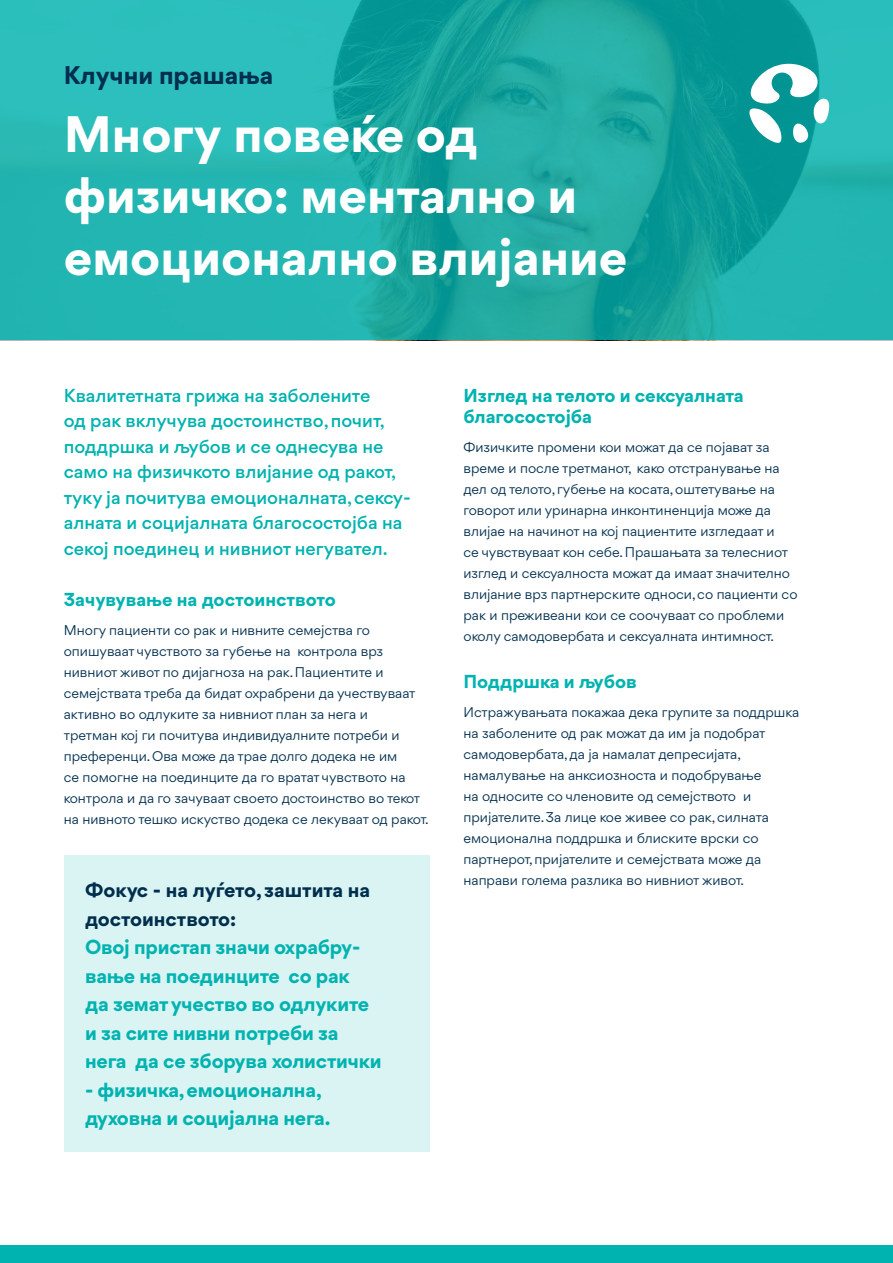
<style>
.page{position:relative;width:893px;height:1263px;background:#fff}
.page>*{position:absolute;margin:0;border:0;box-sizing:border-box;transform-origin:0 0}
.t1{font:700 49.05px/61.7px "Gordita";color:#fff}
.t2{font:700 24.6px "Gordita";color:#002e4d}
.t3{font:700 19.5px/28.5px "Gordita";letter-spacing:-.01em;color:#00b3b0}
.t4{font:700 19.5px/28.5px "Gordita";color:#002e4d}
.t5{font:500 18px/25.5px "Gordita";color:#00b3b0}
.t6{font:700 18px/21px "Gordita";color:#00b3b0}
.t7{font:13.5px/21px "Gordita";color:#002e4d}
</style>
<div class="page">
<svg style="left:0;top:0;width:893px;height:340px;background:#1faeaa"></svg>
<div style="left:0;top:1246px;width:893px;height:17px;background:#00b3b0"></div>
<svg style="left:748px;top:64px;width:81px;height:80px"></svg>
<div style="left:64px;top:855px;width:365px;height:296px;background:#d9f4f3"></div>
<h2 class="t2" style="left:64px;top:57px;width:211px">Клучни прашања</h2>
<h1 class="t1" style="left:64px;top:102px;width:565px">Многу повеќе од физичко: ментално и емоционално влијание</h1>
<p class="t5" style="left:64px;top:383px;width:349px">Квалитетната грижа на заболените<br>од рак вклучува достоинство, почит, поддршка и љубов и се однесува не само на физичкото влијание од ракот, туку ја почитува емоционалната, сексу&shy;алната и социјалната благосостојба на секој поединец и нивниот негувател.</p>
<h3 class="t6" style="left:64px;top:589px;width:274px">Зачувување на достоинството</h3>
<p class="t7" style="left:64px;top:620px;width:366px">Многу пациенти со рак и нивните семејства го опишуваат чувството за губење на контрола врз нивниот живот по дијагноза на рак. Пациентите и семејствата треба да бидат охрабрени да учествуваат активно во одлуките за нивниот план за нега и<br>третман кој ги почитува индивидуалните потреби и преференци. Ова може да трае долго додека не им<br>се помогне на поединците да го вратат чувството на контрола и да го зачуваат своето достоинство во текот на нивното тешко искуство додека се лекуваат од ракот.</p>
<h3 class="t4" style="left:85px;top:875px;width:287px">Фокус - на луѓето, заштита на достоинството:</h3>
<h3 class="t3" style="left:85px;top:932px;width:298px">Овој пристап значи охрабру&shy;вање на поединците со рак<br>да земат учество во одлуките и за сите нивни потреби за нега да се зборува холистички</h3>
<h3 class="t3" style="left:85px;top:1075px;width:247px">- физичка, емоционална, духовна и социјална нега.</h3>
<h3 class="t6" style="left:463px;top:385px;width:282px">Изглед на телото и сексуалната благосостојба</h3>
<p class="t7" style="left:463px;top:437px;width:336px">Физичките промени кои можат да се појават за време и после третманот, како отстранување на дел од телото, губење на косата, оштетување на говорот или уринарна инконтиненција може да влијае на начинот на кој пациентите изгледаат и<br>се чувствуваат кон себе. Прашањата за телесниот изглед и сексуалноста можат да имаат значително влијание врз партнерските односи, со пациенти со рак и преживеани кои се соочуваат со проблеми околу самодовербата и сексуалната интимност.</p>
<h3 class="t6" style="left:463px;top:671px;width:175px">Поддршка и љубов</h3>
<p class="t7" style="left:463px;top:702px;width:337px">Истражувањата покажаа дека групите за поддршка на заболените од рак можат да им ја подобрат самодовербата, да ја намалат депресијата, намалување на анксиозноста и подобрување<br>на односите со членовите од семејството и пријателите. За лице кое живее со рак, силната емоционална поддршка и блиските врски со партнерот, пријателите и семејствата може да направи голема разлика во нивниот живот.</p>
</div>
